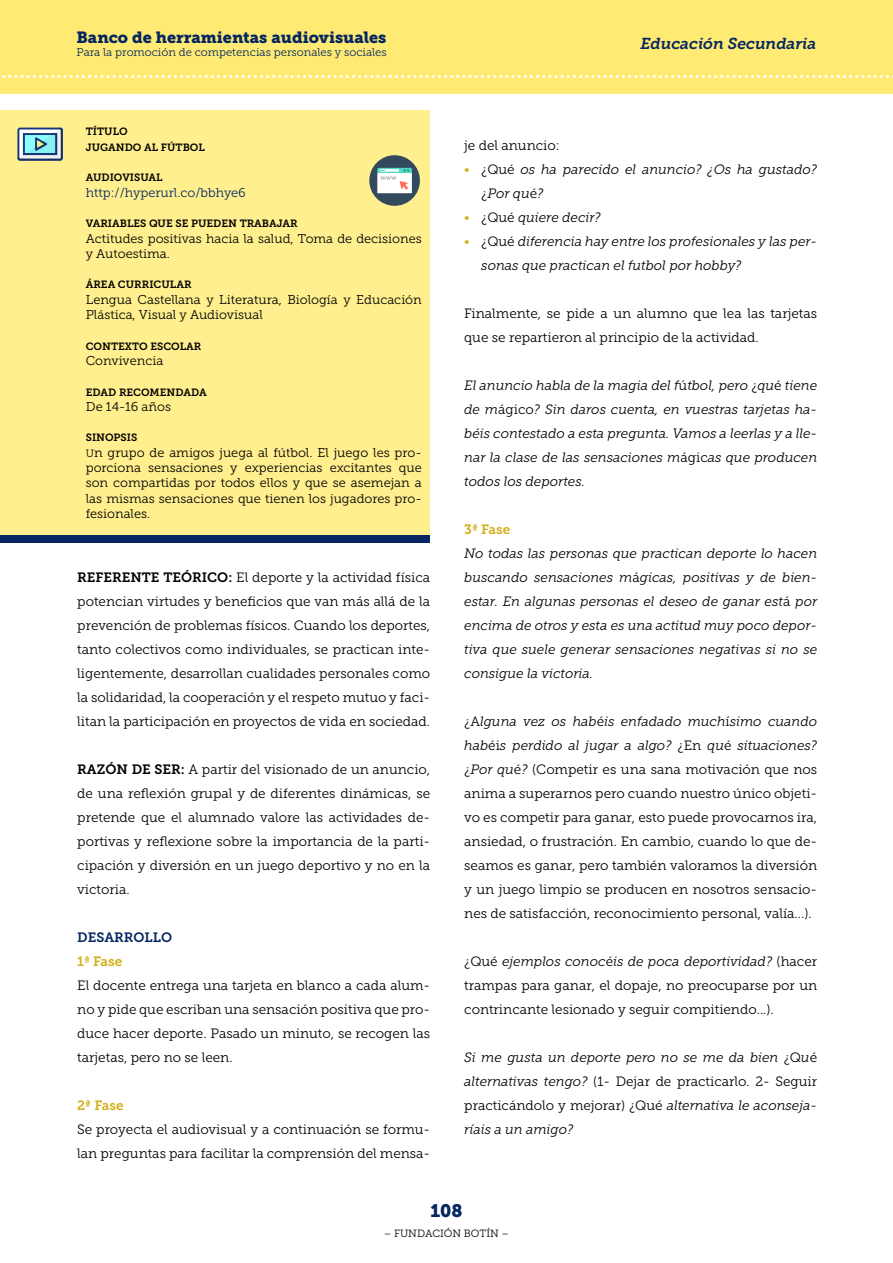
<style>
.page{position:relative;width:893px;height:1263px;background:#fff}
.page>*{position:absolute;margin:0;border:0;box-sizing:border-box;transform-origin:0 0}
.t1{font:18px "Museo Slab 900";color:#052661}
.t2{font:16.2px "Museo Slab 900";color:#052661}
.t3{font:italic 15.75px "Museo Slab 700";color:#052661}
.t4{font:13.5px/24px "Museo Slab 300";color:#000;text-align:justify}
.t5{font:italic 13.5px/24px "Museo Slab 300";color:#000;text-align:justify}
.t6{font:13.5px "Museo Slab 700";color:#d3b019}
.t7{font:13.5px "Museo Slab 700";color:#052661}
.t8{font:12.75px/15.3px "Museo Slab 300";color:#000}
.t9{font:12.75px "Museo Slab 300";color:#052661}
.t10{font:11.25px "Museo Slab 300";color:#052661}
.t11{font:10.5px "Museo Slab 700";color:#000}
.t12{font:10.5px "Museo Slab 300";color:#000}
.s1{font-size:10.5px}
.s2{font-family:"Museo Slab 700"}
.s3{font-style:normal;color:#d3b019}
.s4{font-style:normal}
.s5{font-style:italic}
</style>
<div class="page">
<div style="left:0;top:0;width:893px;height:94px;background:#ffeb73"></div>
<svg style="left:2px;top:75px;width:891px;height:3px"></svg>
<div style="left:1px;top:111px;width:429px;height:425px;background:#ffef8f"></div>
<div style="left:1px;top:536px;width:429px;height:7px;background:#052661"></div>
<div style="left:369px;top:155px;width:51px;height:51px;background:#334a5e;border-radius:50%"></div>
<svg style="left:377px;top:168px;width:35px;height:25px"></svg>
<svg style="left:17px;top:128px;width:46px;height:33px;background:#82aec2"></svg>
<p class="t2" style="left:77px;top:28px;width:311px">Banco de herramientas audiovisuales</p>
<p class="t10" style="left:77px;top:46px;width:312px">Para la promoción de competencias personales y sociales</p>
<p class="t11" style="left:86px;top:126px;width:43px">TÍTULO</p>
<p class="t11" style="left:86px;top:141px;width:121px">JUGANDO AL FÚTBOL</p>
<p class="t11" style="left:86px;top:172px;width:78px">AUDIOVISUAL</p>
<p class="t9" style="left:86px;top:185px;width:162px">http://hyperurl.co/bbhye6</p>
<p class="t11" style="left:86px;top:218px;width:213px">VARIABLES QUE SE PUEDEN TRABAJAR</p>
<p class="t8" style="left:86px;top:231px;width:337px">Actitudes positivas hacia la salud, Toma de decisiones y Autoestima.</p>
<p class="t11" style="left:86px;top:279px;width:107px">ÁREA CURRICULAR</p>
<p class="t8" style="left:86px;top:292px;width:337px">Lengua Castellana y Literatura, Biología y Educación<br>Plástica, Visual y Audiovisual</p>
<p class="t11" style="left:86px;top:340px;width:117px">CONTEXTO ESCOLAR</p>
<p class="t8" style="left:86px;top:353px;width:79px">Convivencia</p>
<p class="t11" style="left:86px;top:386px;width:123px">EDAD RECOMENDADA</p>
<p class="t8" style="left:86px;top:399px;width:87px">De 14-16 años</p>
<p class="t11" style="left:86px;top:432px;width:53px">SINOPSIS</p>
<p class="t8" style="left:86px;top:445px;width:337px;text-align:justify"><span class="s1">U</span>n grupo de amigos juega al fútbol. El juego les pro&shy;porciona sensaciones y experiencias excitantes que son compartidas por todos ellos y que se asemejan a las mismas sensaciones que tienen los jugadores pro&shy;fesionales.</p>
<p class="t4" style="left:77px;top:565px;width:354px"><span class="s2">REFERENTE TEÓRICO:</span> El deporte y la actividad física potencian virtudes y beneficios que van más allá de la prevención de problemas físicos. Cuando los deportes, tanto colectivos como individuales, se practican inte&shy;ligentemente, desarrollan cualidades personales como la solidaridad, la cooperación y el respeto mutuo y faci&shy;litan la participación en proyectos de vida en sociedad.</p>
<p class="t4" style="left:77px;top:757px;width:354px"><span class="s2">RAZÓN DE SER:</span> A partir del visionado de un anuncio, de una reflexión grupal y de diferentes dinámicas, se pretende que el alumnado valore las actividades de&shy;portivas y reflexione sobre la importancia de la parti&shy;cipación y diversión en un juego deportivo y no en la victoria.</p>
<p class="t7" style="left:77px;top:930px;width:96px">DESARROLLO</p>
<p class="t6" style="left:77px;top:954px;width:47px">1ª Fase</p>
<p class="t4" style="left:77px;top:973px;width:354px">El docente entrega una tarjeta en blanco a cada alum&shy;no y pide que escriban una sensación positiva que pro&shy;duce hacer deporte. Pasado un minuto, se recogen las tarjetas, pero no se leen.</p>
<p class="t6" style="left:77px;top:1098px;width:48px">2ª Fase</p>
<p class="t4" style="left:77px;top:1117px;width:354px">Se proyecta el audiovisual y a continuación se formu&shy;lan preguntas para facilitar la comprensión del mensa-</p>
<p class="t3" style="left:640px;top:34px;width:177px">Educación Secundaria</p>
<p class="t4" style="left:464px;top:133px;width:97px">je del anuncio:</p>
<p class="t5" style="left:481px;top:157px;width:337px;text-indent:-17px"><span class="s3">•</span> <span class="s4">¿Qué</span> os ha parecido el anuncio? ¿Os ha gustado? <span class="s4">¿</span>Por qu<span class="s4">é</span>?</p>
<p class="t5" style="left:464px;top:205px;width:138px"><span class="s3">•</span> <span class="s4">¿Qué</span> quiere decir?</p>
<p class="t5" style="left:481px;top:229px;width:337px;text-indent:-17px"><span class="s3">•</span> <span class="s4">¿Qué</span> diferencia hay entre los profesionales y las per&shy;sonas que practican el futbol por hobby?</p>
<p class="t4" style="left:464px;top:301px;width:354px">Finalmente, se pide a un alumno que lea las tarjetas que se repartieron al principio de la actividad.</p>
<p class="t5" style="left:464px;top:373px;width:354px">El anuncio habla de la magia del f<span class="s4">ú</span>tbol, pero <span class="s4">¿</span>qu<span class="s4">é</span> tiene de m<span class="s4">ágico</span>? Sin daros cuenta, en vuestras tarjetas ha&shy;béis contestado a esta pregunta. Vamos a leerlas y a lle&shy;nar la clase de las sensaciones m<span class="s4">ágic</span>as que producen todos los deportes.</p>
<p class="t6" style="left:464px;top:522px;width:48px">3ª Fase</p>
<p class="t5" style="left:464px;top:541px;width:354px">No todas las personas que practican deporte lo hacen buscando sensaciones m<span class="s4">á</span>gicas, positivas y de bien&shy;estar. En algunas personas el deseo de ganar est<span class="s4">á</span> por encima de otros y esta es una actitud muy poco depor&shy;tiva que suele generar sensaciones negativas si no se consigue la victoria.</p>
<p class="t4" style="left:464px;top:709px;width:354px">¿A<span class="s5">lguna vez os hab</span>é<span class="s5">is enfadado much</span>í<span class="s5">simo cuando hab</span>éi<span class="s5">s perdido al jugar a algo?</span> ¿En <span class="s5">qu</span>é <span class="s5">situaciones? </span>¿<span class="s5">Por qu</span>é<span class="s5">?</span> (Competir es una sana motivación que nos anima a superarnos pero cuando nuestro único objeti&shy;vo es competir para ganar, esto puede provocarnos ira, ansiedad, o frustración. En cambio, cuando lo que de&shy;seamos es ganar, pero también valoramos la diversión y un juego limpio se producen en nosotros sensacio&shy;nes de satisfacción, reconocimiento personal, valía...).</p>
<p class="t4" style="left:464px;top:949px;width:354px">¿Qué <span class="s5">ejemplos conoc</span>é<span class="s5">is de poca deportividad?</span> (hacer trampas para ganar, el dopaje, no preocuparse por un contrincante lesionado y seguir compitiendo...).</p>
<p class="t5" style="left:464px;top:1045px;width:354px">Si me gusta un deporte pero no se me da bien <span class="s4">¿Q</span>u<span class="s4">é </span>alternativas tengo? <span class="s4">(1- Dejar de practicarlo. 2- Seguir practicándolo y mejorar) ¿Qué</span> alternativa le aconseja&shy;ríais a un amigo?</p>
<h1 class="t1" style="left:430px;top:1201px;width:34px">108</h1>
<p class="t12" style="left:384px;top:1227px;width:127px">– FUNDACIÓN BOTÍN –</p>
</div>
